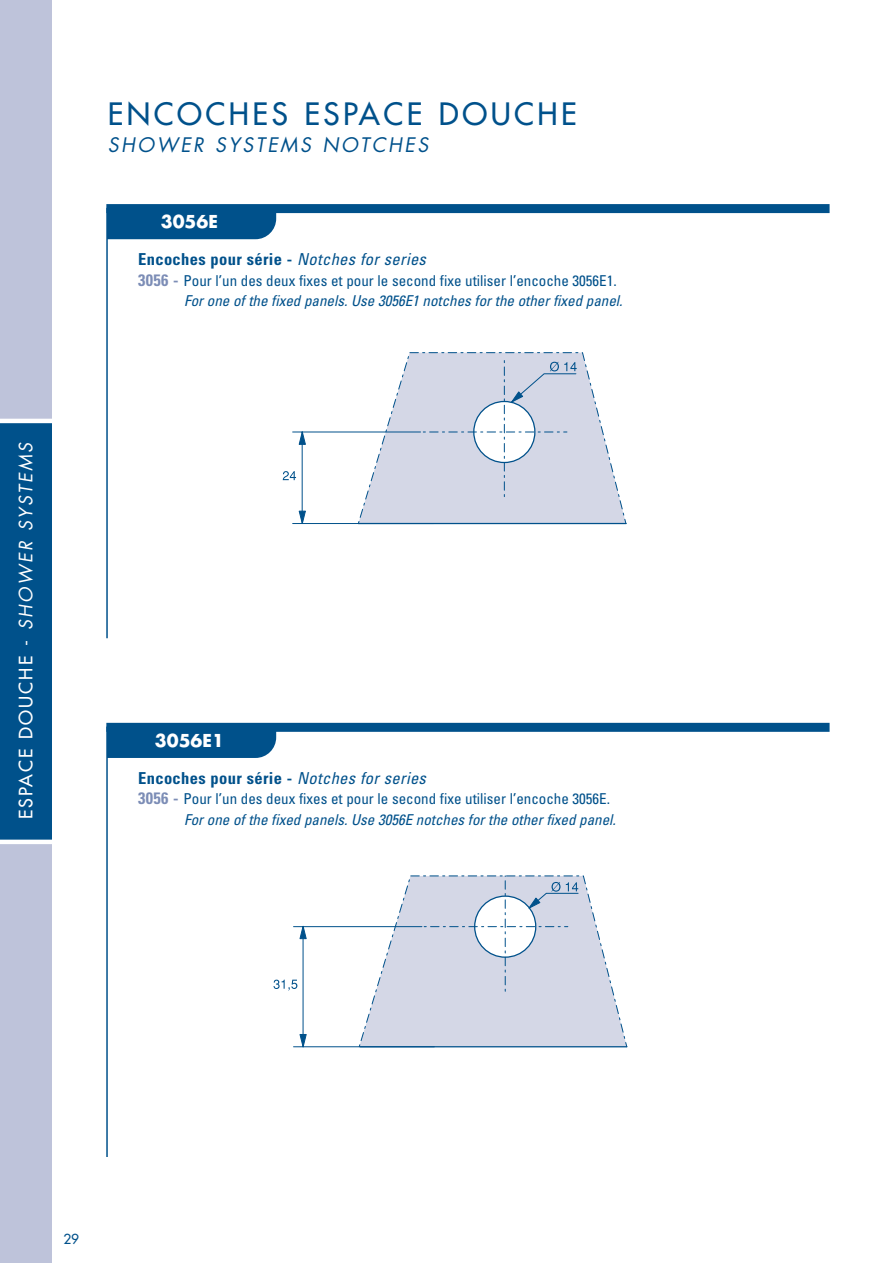
<style>
.page{position:relative;width:893px;height:1263px;background:#fff}
.page>*{position:absolute;margin:0;border:0;box-sizing:border-box;transform-origin:0 0}
.t1{font:30px "Futura";letter-spacing:.115em;color:#00518b}
.t2{font:italic 19.5px "Futura";letter-spacing:.125em;color:#00518b}
.t3{font:18px "Futura";letter-spacing:.115em;color:#fff}
.t4{font:700 17.4px "Futura";color:#fff}
.t5{font:700 condensed 16.5px "Univers";letter-spacing:.02em;color:#00518b}
.t6{font:condensed 15px/20.5px "Univers";color:#00518b}
.t7{font:13.5px "Futura";color:#00518b}
.s1{font-style:italic}
.s2{font-weight:400;font-style:italic}
.s3{font-weight:700;font-size:16.5px;color:#7c8db6}
</style>
<div class="page">
<hr style="left:106px;top:208px;width:2px;height:430px;background:#00518b">
<div style="left:106px;top:204px;width:723px;height:9px;background:#00518b"></div>
<div style="left:108px;top:213px;width:168px;height:26px;background:#00518b"></div>
<hr style="left:106px;top:727px;width:2px;height:430px;background:#00518b">
<div style="left:106px;top:723px;width:723px;height:9px;background:#00518b"></div>
<div style="left:108px;top:732px;width:168px;height:26px;background:#00518b"></div>
<hr style="left:292px;top:523px;width:141px;height:1px;background:#00518b">
<hr style="left:292px;top:432px;width:128px;height:1px;background:#00518b">
<hr style="left:302px;top:432px;width:1px;height:92px;background:#00518b">
<svg style="left:357px;top:352px;width:269px;height:171px"></svg>
<hr style="left:358px;top:523px;width:268px;height:1px;background:#00518b">
<svg style="left:299px;top:431px;width:6px;height:14px"></svg>
<svg style="left:299px;top:511px;width:6px;height:12px"></svg>
<svg style="left:283px;top:471px;width:13px;height:9px"></svg>
<svg style="left:511px;top:362px;width:65px;height:41px;background:#c5cddf"></svg>
<hr style="left:293px;top:1046px;width:141px;height:1px;background:#00518b">
<hr style="left:293px;top:926px;width:129px;height:1px;background:#00518b">
<hr style="left:303px;top:927px;width:1px;height:120px;background:#00518b">
<svg style="left:358px;top:875px;width:269px;height:173px"></svg>
<hr style="left:360px;top:1046px;width:266px;height:1px;background:#00518b">
<svg style="left:300px;top:926px;width:6px;height:13px"></svg>
<svg style="left:300px;top:1034px;width:6px;height:13px"></svg>
<svg style="left:273px;top:980px;width:24px;height:11px"></svg>
<svg style="left:528px;top:882px;width:50px;height:27px"></svg>
<div style="left:0;top:0;width:51px;height:421px;background:#bec3da"></div>
<div style="left:0;top:421px;width:51px;height:421px;background:#00518b"></div>
<div style="left:0;top:842px;width:51px;height:421px;background:#bec3da"></div>
<hr style="left:0;top:840px;width:55px;height:4px;background:#fff">
<hr style="left:0;top:419px;width:56px;height:4px;background:#fff">
<p class="t3" style="left:17px;top:819px;width:379px;rotate:-90deg">ESPACE DOUCHE - <span class="s1">SHOWER SYSTEMS</span></p>
<h1 class="t1" style="left:108px;top:99px;width:470px">ENCOCHES ESPACE DOUCHE</h1>
<h2 class="t2" style="left:108px;top:136px;width:322px">SHOWER SYSTEMS NOTCHES</h2>
<p class="t4" style="left:161px;top:214px;width:59px">3056E</p>
<p class="t5" style="left:138px;top:253px;width:289px">Encoches pour série - <span class="s2">Notches for series</span></p>
<p class="t6" style="left:184px;top:271px;width:440px;text-indent:-46px"><span class="s3">3056 -</span> Pour l’un des deux fixes et pour le second fixe utiliser l’encoche 3056E1.<br><span class="s1">For one of the fixed panels. Use 3056E1 notches for the other fixed panel.</span></p>
<p class="t4" style="left:155px;top:733px;width:71px">3056E1</p>
<p class="t5" style="left:138px;top:772px;width:289px">Encoches pour série - <span class="s2">Notches for series</span></p>
<p class="t6" style="left:184px;top:790px;width:433px;text-indent:-46px"><span class="s3">3056 -</span> Pour l’un des deux fixes et pour le second fixe utiliser l’encoche 3056E.<br><span class="s1">For one of the fixed panels. Use 3056E notches for the other fixed panel.</span></p>
<p class="t7" style="left:63px;top:1232px;width:17px">29</p>
</div>
